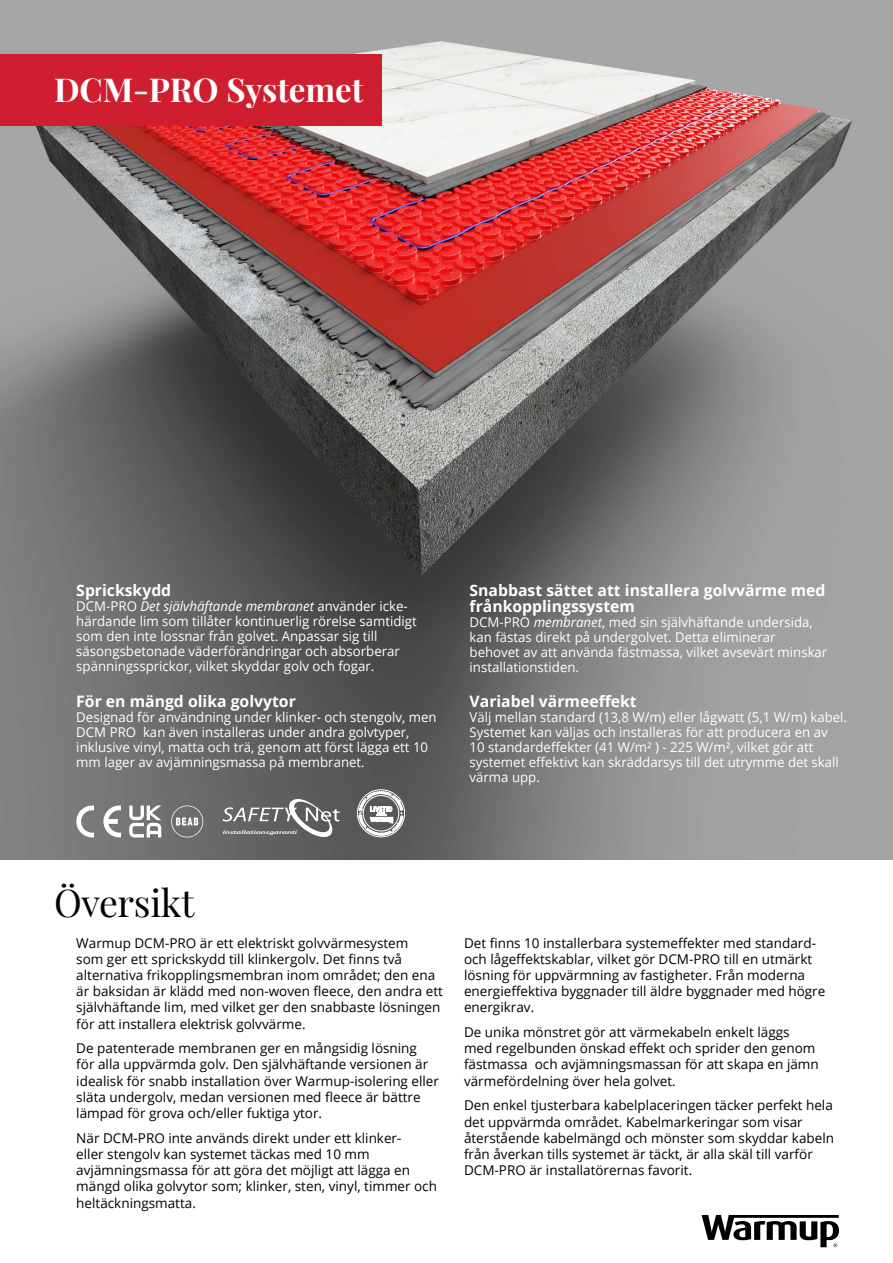
<style>
.page{position:relative;width:893px;height:1263px;background:#fff}
.page>*{position:absolute;margin:0;border:0;box-sizing:border-box;transform-origin:0 0}
.t1{font:37.5px "Playfair Display";letter-spacing:-.01em;color:#000}
.t2{font:700 33px "Playfair Display";color:#fff}
.t3{font:700 15.75px/16.5px "Open Sans";color:#fff}
.t4{font:13.5px/16.2px "Open Sans";color:#000}
.t5{font:13.5px/15px "Open Sans";color:#fff}
.t6{font:700 6.9px "Open Sans";color:#fff;scale:.87 1}
.t7{font:italic 600 5.25px "Myriad Pro";letter-spacing:.005em;color:#fff;scale:1.68 1}
.s1{font-style:italic}
</style>
<div class="page">
<img style="left:0;top:0;width:893px;height:859px">
<div style="left:0;top:54px;width:381px;height:71px;background:#cf1e30"></div>
<svg style="left:702px;top:1215px;width:137px;height:32px"></svg>
<svg style="left:103px;top:805px;width:18px;height:32px"></svg>
<svg style="left:76px;top:805px;width:18px;height:32px"></svg>
<svg style="left:129px;top:805px;width:32px;height:32px"></svg>
<svg style="left:171px;top:805px;width:32px;height:32px"></svg>
<div style="left:357px;top:790px;width:48px;height:47px;border:1px solid #fff;border-radius:50%"></div>
<svg style="left:222px;top:799px;width:118px;height:38px"></svg>
<svg style="left:359px;top:791px;width:44px;height:44px"></svg>
<h2 class="t2" style="left:54px;top:64px;width:311px">DCM-PRO Systemet</h2>
<p class="t3" style="left:76px;top:581px;width:96px">Sprickskydd</p>
<p class="t5" style="left:76px;top:598px;width:342px">DCM-PRO <span class="s1">Det självhäftande membranet</span> använder icke&shy;härdande lim som tillåter kontinuerlig rörelse samtidigt som den inte lossnar från golvet. Anpassar sig till säsongsbetonade väderförändringar och absorberar spänningssprickor, vilket skyddar golv och fogar.</p>
<p class="t3" style="left:76px;top:693px;width:221px">För en mängd olika golvytor</p>
<p class="t5" style="left:76px;top:710px;width:362px">Designad för användning under klinker- och stengolv, men DCM PRO kan även installeras under andra golvtyper, inklusive vinyl, matta och trä, genom att först lägga ett 10 mm lager av avjämningsmassa på membranet.</p>
<h1 class="t1" style="left:54px;top:873px;width:142px">Översikt</h1>
<p class="t7" style="left:223px;top:829px;width:46px">Installationsgaranti</p>
<p class="t6" style="left:370px;top:804px;width:27px">LIVSTID</p>
<p class="t4" style="left:76px;top:934px;width:368px">Warmup DCM-PRO är ett elektriskt golvvärmesystem<br>som ger ett sprickskydd till klinkergolv. Det finns två alternativa frikopplingsmembran inom området; den ena är baksidan är klädd med non-woven fleece, den andra ett självhäftande lim, med vilket ger den snabbaste lösningen för att installera elektrisk golvvärme.</p>
<p class="t4" style="left:76px;top:1040px;width:364px">De patenterade membranen ger en mångsidig lösning<br>för alla uppvärmda golv. Den självhäftande versionen är idealisk för snabb installation över Warmup-isolering eller släta undergolv, medan versionen med fleece är bättre lämpad för grova och/eller fuktiga ytor.</p>
<p class="t4" style="left:76px;top:1129px;width:362px">När DCM-PRO inte används direkt under ett klinker-<br>eller stengolv kan systemet täckas med 10 mm avjämningsmassa för att göra det möjligt att lägga en mängd olika golvytor som; klinker, sten, vinyl, timmer och heltäckningsmatta.</p>
<p class="t3" style="left:470px;top:581px;width:357px">Snabbast sättet att installera golvvärme med frånkopplingssystem</p>
<p class="t5" style="left:470px;top:614px;width:359px">DCM-PRO <span class="s1">membranet</span>, med sin självhäftande undersida, kan fästas direkt på undergolvet. Detta eliminerar behovet av att använda fästmassa, vilket avsevärt minskar installationstiden.</p>
<p class="t3" style="left:470px;top:693px;width:169px">Variabel värmeeffekt</p>
<p class="t5" style="left:470px;top:710px;width:379px">Välj mellan standard (13,8 W/m) eller lågwatt (5,1 W/m) kabel.<br>Systemet kan väljas och installeras för att producera en av<br>10 standardeffekter (41 W/m² ) - 225 W/m², vilket gör att systemet effektivt kan skräddarsys till det utrymme det skall värma upp.</p>
<p class="t4" style="left:464px;top:934px;width:363px">Det finns 10 installerbara systemeffekter med standard&shy;och lågeffektskablar, vilket gör DCM-PRO till en utmärkt lösning för uppvärmning av fastigheter. Från moderna energieffektiva byggnader till äldre byggnader med högre energikrav.</p>
<p class="t4" style="left:464px;top:1024px;width:356px">De unika mönstret gör att värmekabeln enkelt läggs med regelbunden önskad effekt och sprider den genom fästmassa och avjämningsmassan för att skapa en jämn värmefördelning över hela golvet.</p>
<p class="t4" style="left:464px;top:1097px;width:372px">Den enkel tjusterbara kabelplaceringen täcker perfekt hela det uppvärmda området. Kabelmarkeringar som visar återstående kabelmängd och mönster som skyddar kabeln från åverkan tills systemet är täckt, är alla skäl till varför DCM-PRO är installatörernas favorit.</p>
</div>
